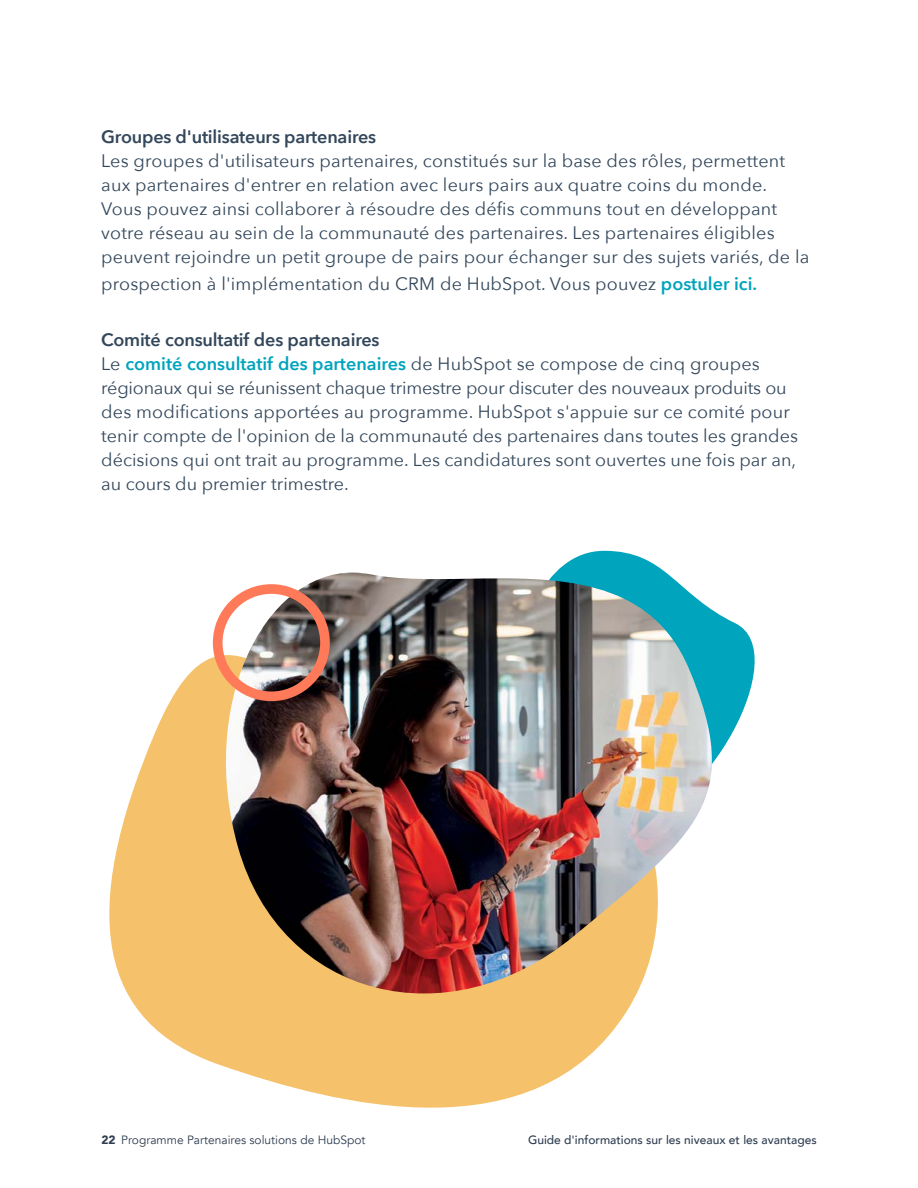
<style>
.page{position:relative;width:918px;height:1188px;background:#fff}
.page>*{position:absolute;margin:0;border:0;box-sizing:border-box;transform-origin:0 0}
.t1{font:18px/24px "Avenir Next";letter-spacing:.01em;color:#33475b}
.t2{font:600 18px "Avenir Next";letter-spacing:-.01em;color:#33475b}
.t3{font:500 12px "Avenir";color:#2e3d50}
.t4{font:12px "Avenir";color:#2e3d50}
.s1{font-weight:600;color:#00a4bd}
.s2{font-weight:600}
.s3{font-weight:900}
</style>
<div class="page">
<svg style="left:109px;top:550px;width:527px;height:558px;fill:#f5c26b"></svg>
<svg style="left:513px;top:551px;width:242px;height:210px"></svg>
<img style="left:224px;top:573px;width:490px;height:422px">
<img style="left:213px;top:584px;width:117px;height:117px">
<p class="t2" style="left:101px;top:126px;width:276px">Groupes d'utilisateurs partenaires</p>
<p class="t1" style="left:101px;top:149px;width:710px">Les groupes d'utilisateurs partenaires, constitués sur la base des rôles, permettent aux partenaires d'entrer en relation avec leurs pairs aux quatre coins du monde.<br>Vous pouvez ainsi collaborer à résoudre des défis communs tout en développant votre réseau au sein de la communauté des partenaires. Les partenaires éligibles peuvent rejoindre un petit groupe de pairs pour échanger sur des sujets variés, de la</p>
<p class="t1" style="left:101px;top:272px;width:657px">prospection à l'implémentation du CRM de HubSpot. Vous pouvez <span class="s1">postuler ici.</span></p>
<p class="t1" style="left:101px;top:327px;width:698px"><span class="s2">Comité consultatif des partenaires<br></span>Le <span class="s1">comité consultatif des partenaires</span> de HubSpot se compose de cinq groupes régionaux qui se réunissent chaque trimestre pour discuter des nouveaux produits ou des modifications apportées au programme. HubSpot s'appuie sur ce comité pour tenir compte de l'opinion de la communauté des partenaires dans toutes les grandes décisions qui ont trait au programme. Les candidatures sont ouvertes une fois par an, au cours du premier trimestre.</p>
<p class="t4" style="left:101px;top:1133px;width:266px"><span class="s3">22</span> Programme Partenaires solutions de HubSpot</p>
<p class="t3" style="left:528px;top:1130px;width:290px">Guide d'informations sur les niveaux et les avantages</p>
</div>
